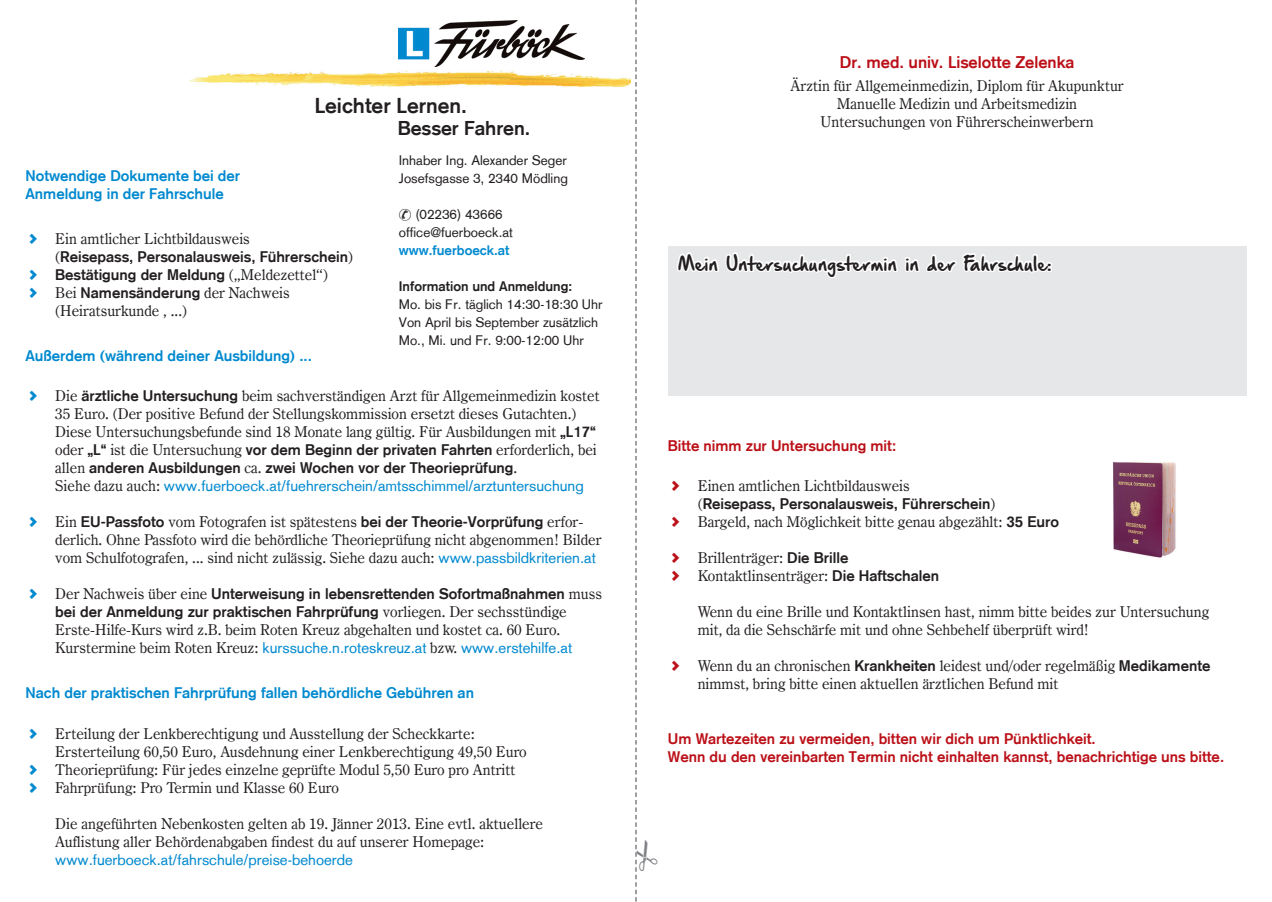
<style>
.page{position:relative;width:1272px;height:902px;background:#fff}
.page>*{position:absolute;margin:0;border:0;box-sizing:border-box;transform-origin:0 0}
.t1{font:21px "Akzidenz Grotesk DB";color:#231f20}
.t2{font:19.5px "Akzidenz Grotesk DB";color:#231f20}
.t3{font:16.5px "Hand Of Sean Demo";color:#231f20}
.t4{font:16.5px "Akzidenz Grotesk DB";color:#bb1018}
.t5{font:15px/18px "Century Oldstyle BT";color:#231f20}
.t6{font:15px/18px "Akzidenz Grotesk DB";color:#231f20}
.t7{font:15px "Akzidenz Grotesk R";color:#0089cf}
.t8{font:15px/18px "Akzidenz Grotesk DB";color:#bb1018}
.t9{font:15px/18px "Akzidenz Grotesk DB";color:#0089cf}
.t10{font:13.5px/18px "Akzidenz Grotesk R";color:#231f20}
.t11{font:13.5px "Akzidenz Grotesk DB";color:#231f20}
.t12{font:13.5px "Akzidenz Grotesk DB";color:#0089cf}
.s1{font-family:"Century Oldstyle BT"}
.s2{font-family:"Akzidenz Grotesk DB"}
.s3{font-family:"Century Oldstyle BT";color:#231f20}
.s4{font-family:"Akzidenz Grotesk R";color:#0089cf}
</style>
<div class="page">
<div style="left:668px;top:246px;width:578px;height:149px;background:#e6e7e9"></div>
<img style="left:189px;top:66px;width:441px;height:21px">
<img style="left:399px;top:20px;width:186px;height:46px">
<img style="left:1113px;top:462px;width:63px;height:96px">
<svg style="left:677px;top:252px;width:375px;height:26px"></svg>
<svg style="left:635px;top:0;width:2px;height:901px"></svg>
<h1 class="t1" style="left:315px;top:93px;width:154px">Leichter Lernen.</h1>
<h2 class="t2" style="left:398px;top:116px;width:134px">Besser Fahren.</h2>
<p class="t10" style="left:399px;top:151px;width:171px">Inhaber Ing. Alexander Seger<br>Josefsgasse 3, 2340 Mödling</p>
<p class="t10" style="left:399px;top:205px;width:116px;text-align:center">(02236) 43666 office@fuerboeck.at</p>
<p class="t12" style="left:399px;top:242px;width:112px">www.fuerboeck.at</p>
<p class="t11" style="left:399px;top:278px;width:175px">Information und Anmeldung:</p>
<p class="t10" style="left:399px;top:295px;width:205px">Mo. bis Fr. täglich 14:30-18:30 Uhr<br>Von April bis September zusätzlich<br>Mo., Mi. und Fr. 9:00-12:00 Uhr</p>
<p class="t9" style="left:26px;top:166px;width:216px">Notwendige Dokumente bei der<br>Anmeldung in der Fahrschule</p>
<p class="t5" style="left:55px;top:229px;width:196px">Ein amtlicher Lichtbildausweis</p>
<p class="t6" style="left:55px;top:247px;width:299px"><span class="s1">(</span>Reisepass, Personalausweis, Führerschein<span class="s1">)<br></span>Bestätigung der Meldung <span class="s1">(„Meldezettel“)</span></p>
<p class="t5" style="left:55px;top:283px;width:236px">Bei <span class="s2">Namensänderung</span> der Nachweis (Heiratsurkunde , ...)</p>
<p class="t9" style="left:26px;top:346px;width:288px">Außerdem (während deiner Ausbildung) ...</p>
<p class="t5" style="left:55px;top:387px;width:546px">Die <span class="s2">ärztliche Untersuchung</span> beim sachverständigen Arzt für Allgemeinmedizin kostet 35 Euro. (Der positive Befund der Stellungskommission ersetzt dieses Gutachten.)<br>Diese Untersuchungsbefunde sind 18 Monate lang gültig. Für Ausbildungen mit <span class="s2">„L17“ </span>oder <span class="s2">„L“</span> ist die Untersuchung <span class="s2">vor dem Beginn der privaten Fahrten</span> erforderlich, bei</p>
<p class="t6" style="left:55px;top:459px;width:463px"><span class="s1">allen</span> anderen Ausbildungen <span class="s1">ca.</span> zwei Wochen vor der Theorieprüfung<span class="s1">.</span></p>
<p class="t7" style="left:55px;top:477px;width:530px"><span class="s3">Siehe dazu auch:</span> www.fuerboeck.at/fuehrerschein/amtsschimmel/arztuntersuchung</p>
<p class="t5" style="left:55px;top:513px;width:548px">Ein <span class="s2">EU-Passfoto</span> vom Fotografen ist spätestens <span class="s2">bei der Theorie-Vorprüfung</span> erfor&shy;derlich. Ohne Passfoto wird die behördliche Theorieprüfung nicht abgenommen! Bilder vom Schulfotografen, ... sind nicht zulässig. Siehe dazu auch: <span class="s4">www.passbildkriterien.at</span></p>
<p class="t6" style="left:55px;top:585px;width:548px"><span class="s1">Der Nachweis über eine</span> Unterweisung in lebensrettenden Sofortmaßnahmen <span class="s1">muss </span>bei der Anmeldung zur praktischen Fahrprüfung <span class="s1">vorliegen. Der sechsstündige</span></p>
<p class="t5" style="left:55px;top:621px;width:506px">Erste-Hilfe-Kurs wird z.B. beim Roten Kreuz abgehalten und kostet ca. 60 Euro.</p>
<p class="t7" style="left:55px;top:639px;width:518px"><span class="s3">Kurstermine beim Roten Kreuz:</span> kurssuche.n.roteskreuz.at <span class="s3">bzw.</span> www.erstehilfe.at</p>
<p class="t9" style="left:26px;top:684px;width:450px">Nach der praktischen Fahrprüfung fallen behördliche Gebühren an</p>
<p class="t5" style="left:55px;top:724px;width:473px">Erteilung der Lenkberechtigung und Ausstellung der Scheckkarte:<br>Ersterteilung 60,50 Euro, Ausdehnung einer Lenkberechtigung 49,50 Euro Theorieprüfung: Für jedes einzelne geprüfte Modul 5,50 Euro pro Antritt Fahrprüfung: Pro Termin und Klasse 60 Euro</p>
<p class="t5" style="left:55px;top:814px;width:489px">Die angeführten Nebenkosten gelten ab 19. Jänner 2013. Eine evtl. aktuellere<br>Auflistung aller Behördenabgaben findest du auf unserer Homepage:</p>
<p class="t7" style="left:55px;top:850px;width:299px">www.fuerboeck.at/fahrschule/preise-behoerde</p>
<p class="t4" style="left:839px;top:52px;width:236px">Dr. med. univ. Liselotte Zelenka</p>
<p class="t5" style="left:790px;top:76px;width:335px;text-align:center">Ärztin für Allgemeinmedizin, Diplom für Akupunktur<br>Manuelle Medizin und Arbeitsmedizin<br>Untersuchungen von Führerscheinwerbern</p>
<p class="t3" style="left:678px;top:255px;width:375px">Mein Untersuchungstermin in der Fahrschule:</p>
<p class="t8" style="left:668px;top:436px;width:230px">Bitte nimm zur Untersuchung mit:</p>
<p class="t5" style="left:697px;top:477px;width:214px">Einen amtlichen Lichtbildausweis</p>
<p class="t6" style="left:697px;top:495px;width:299px"><span class="s1">(</span>Reisepass, Personalausweis, Führerschein<span class="s1">)</span></p>
<p class="t5" style="left:697px;top:513px;width:363px">Bargeld, nach Möglichkeit bitte genau abgezählt: <span class="s2">35 Euro</span></p>
<p class="t5" style="left:697px;top:549px;width:243px">Brillenträger: <span class="s2">Die Brille<br></span>Kontaktlinsenträger: <span class="s2">Die Haftschalen</span></p>
<p class="t5" style="left:697px;top:603px;width:513px">Wenn du eine Brille und Kontaktlinsen hast, nimm bitte beides zur Untersuchung mit, da die Sehschärfe mit und ohne Sehbehelf überprüft wird!</p>
<p class="t5" style="left:697px;top:657px;width:514px">Wenn du an chronischen <span class="s2">Krankheiten</span> leidest und/oder regelmäßig <span class="s2">Medikamente </span>nimmst, bring bitte einen aktuellen ärztlichen Befund mit</p>
<p class="t8" style="left:668px;top:729px;width:557px">Um Wartezeiten zu vermeiden, bitten wir dich um Pünktlichkeit.<br>Wenn du den vereinbarten Termin nicht einhalten kannst, benachrichtige uns bitte.</p>
</div>
